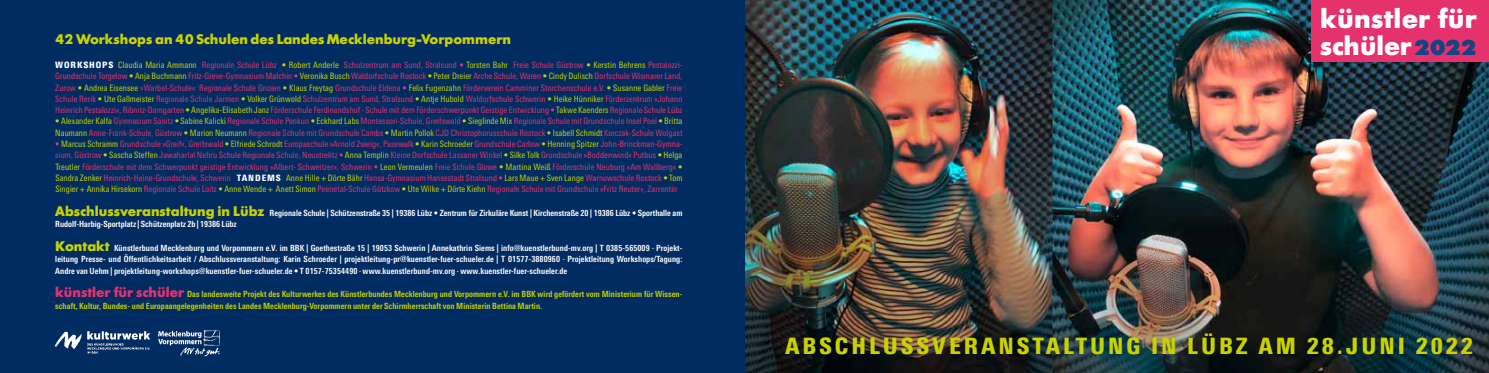
<style>
.page{position:relative;width:1489px;height:373px;background:#fff}
.page>*{position:absolute;margin:0;border:0;box-sizing:border-box;transform-origin:0 0}
.t1{font:700 26.88px "Futura BQ";color:#fff}
.t2{font:700 26.25px "Futura BQ";color:#fff}
.t3{font:900 condensed 22.5px "Linotype Univers";letter-spacing:.13em;color:#c9d200}
.t4{font:700 13.75px "Futura BQ";color:#c9d200}
.t5{font:condensed 8.75px/11.2px "Linotype Univers";letter-spacing:.01em;color:#e5316c;text-align:justify}
.t6{font:700 condensed 8.5px/11.2px "Linotype Univers";color:#fff}
.t7{font:700 condensed 8.5px/11.2px "Linotype Univers";letter-spacing:.01em;color:#c9d200}
.s1{font-weight:900;color:#fff}
.s2{color:#c9d200}
.s3{font-family:"Futura BQ";font-stretch:normal;font-size:13.75px;color:#c9d200}
.s4{font-family:"Futura BQ";font-stretch:normal;font-size:13.75px;color:#e5316c}
.s5{font-weight:800;font-size:21.25px;color:#164483}
</style>
<div class="page">
<img style="left:744px;top:0;width:744px;height:372px">
<div style="left:1311px;top:0;width:177px;height:62px;background:#e5316c"></div>
<div style="left:0;top:0;width:744px;height:372px;background:#002c61"></div>
<img style="left:54px;top:331px;width:28px;height:18px">
<img style="left:87px;top:331px;width:64px;height:23px">
<img style="left:158px;top:330px;width:61px;height:26px">
<h3 class="t4" style="left:55px;top:31px;width:457px">42 Workshops an 40 Schulen des Landes Mecklenburg-Vorpommern</h3>
<p class="t5" style="left:55px;top:59px;width:628px"><span class="s1">WORKSHOPS</span> <span class="s2">Claudia Maria Ammann</span> Regionale Schule Lübz <span class="s2">• Robert Anderle</span> Schulzentrum am Sund, Stralsund • <span class="s2">Torsten Bahr</span> Freie Schule Güstrow <span class="s2">• Kerstin Behrens</span> Pestalozzi-Grundschule Torgelow <span class="s2">• Anja Buchmann</span> Fritz-Greve-Gymnasium Malchin • <span class="s2">Veronika Busch</span> Waldorfschule Rostock <span class="s2">• Peter Dreier</span> Arche Schule, Waren <span class="s2">• Cindy Dulisch</span> Dorfschule Wismarer Land, Zurow <span class="s2">• Andrea Eisensee</span> »Warbel-Schule« Regionale Schule Gnoien <span class="s2">• Klaus Freytag</span> Grundschule Eldena • <span class="s2">Felix Fugenzahn</span> Förderverein Camminer Storchenschule e.V. <span class="s2">• Susanne Gabler</span> Freie Schule Rerik <span class="s2">• Ute Gallmeister</span> Regionale Schule Jarmen <span class="s2">• Volker Grünwold</span> Schulzentrum am Sund, Stralsund <span class="s2">• Antje Hubold</span> Waldorfschule Schwerin <span class="s2">• Heike Hünniker</span> Förderzentrum »Johann Heinrich Pestalozzi«, Ribnitz-Damgarten <span class="s2">• Angelika-Elisabeth Janz</span> Förderschule Ferdinandshof - Schule mit dem Förderschwerpunkt Geistige Entwicklung • <span class="s2">Takwe Kaenders</span> Regionale Schule Lübz</p>
<p class="t5" style="left:55px;top:115px;width:628px"><span class="s2">• Alexander Kalfa</span> Gymnasium Sanitz <span class="s2">• Sabine Kalicki</span> Regionale Schule Penkun <span class="s2">• Eckhard Labs</span> Montessori-Schule, Greifswald <span class="s2">• Sieglinde Mix</span> Regionale Schule mit Grundschule Insel Poel <span class="s2">• Britta<br>Naumann</span> Anne-Frank-Schule, Güstrow <span class="s2">• Marion Neumann</span> Regionale Schule mit Grundschule Cambs <span class="s2">• Martin Pollok</span> CJD Christophorusschule Rostock <span class="s2">• Isabell Schmidt</span> Korczak-Schule Wolgast</p>
<p class="t5" style="left:55px;top:138px;width:628px">• <span class="s2">Marcus Schramm</span> Grundschule »Greif«, Greifswald <span class="s2">• Elfriede Schrodt</span> Europaschule »Arnold Zweig«, Pasewalk <span class="s2">• Karin Schroeder</span> Grundschule Carlow <span class="s2">• Henning Spitzer</span> John-Brinckman-Gymna&shy;sium, Güstrow <span class="s2">• Sascha Steffen</span> Jawaharlal Nehru Schule Regionale Schule, Neustrelitz • <span class="s2">Anna Templin</span> Kleine Dorfschule Lassaner Winkel <span class="s2">• Silke Tolk</span> Grundschule »Boddenwind« Putbus <span class="s2">• Helga Treutler</span> Förderschule mit dem Schwerpunkt geistige Entwicklung »Albert- Schweitzer«, Schwerin • <span class="s2">Leon Vermeulen</span> Freie Schule Glowe <span class="s2">• Martina Weiß</span> Förderschule Neuburg »Am Wallberg« <span class="s2">• Sandra Zenker</span> Heinrich-Heine-Grundschule, Schwerin <span class="s1">TA NDEMS</span> <span class="s2">Anne Hille + Dörte Bähr</span> Hansa-Gymnasium Hansestadt Stralsund • <span class="s2">Lars Maue + Sven Lange</span> Warnowschule Rostock <span class="s2">• Tom Singier + Annika Hirsekorn</span> Regionale Schule Loitz <span class="s2">• Anne Wende + Anett Simon</span> Peenetal-Schule Gützkow <span class="s2">• Ute Wilke + Dörte Kiehn</span> Regionale Schule mit Grundschule »Fritz Reuter«, Zarrentin</p>
<p class="t6" style="left:55px;top:207px;width:628px"><span class="s3">Abschlussveranstaltung in Lübz</span> Regionale Schule | Schützenstraße 35 | 19386 Lübz • Zentrum für Zirkuläre Kunst | Kirchenstraße 20 | 19386 Lübz • Sporthalle am<br>Rudolf-Harbig-Sportplatz | Schützenplatz 2b | 19386 Lübz</p>
<p class="t6" style="left:55px;top:242px;width:628px;text-align:justify"><span class="s3">Kontakt</span> Künstlerbund Mecklenburg und Vorpommern e.V. im BBK | Goethestraße 15 | 19053 Schwerin | Annekathrin Siems | info@kuenstlerbund-mv.org | T 0385-565009 · Projekt&shy;leitung Presse- und Öffentlichkeitsarbeit / Abschlussveranstaltung: Karin Schroeder | projektleitung-pr@kuenstler-fuer-schueler.de | T 01577-3880960 · Projektleitung Workshops/Tagung:<br>Andre van Uehm | projektleitung-workshops@kuenstler-fuer-schueler.de • T 0157-75354490 · www.kuenstlerbund-mv.org · www.kuenstler-fuer-schueler.de</p>
<p class="t7" style="left:55px;top:288px;width:628px"><span class="s4">künstler für schüler</span> Das landesweite Projekt des Kulturwerkes des Künstlerbundes Mecklenburg und Vorpommern e.V. im BBK wird gefördert vom Ministerium für Wissen&shy;schaft, Kultur, Bundes- und Europaangelegenheiten des Landes Mecklenburg-Vorpommern unter der Schirmherrschaft von Ministerin Bettina Martin.</p>
<h1 class="t1" style="left:1319px;top:2px;width:158px">künstler für</h1>
<h2 class="t2" style="left:1319px;top:29px;width:158px">schüler <span class="s5">2022</span></h2>
<h3 class="t3" style="left:785px;top:332px;width:689px">ABSCHLUSSVERANSTALTUNG IN LÜBZ AM 28.JUNI 2022</h3>
</div>
